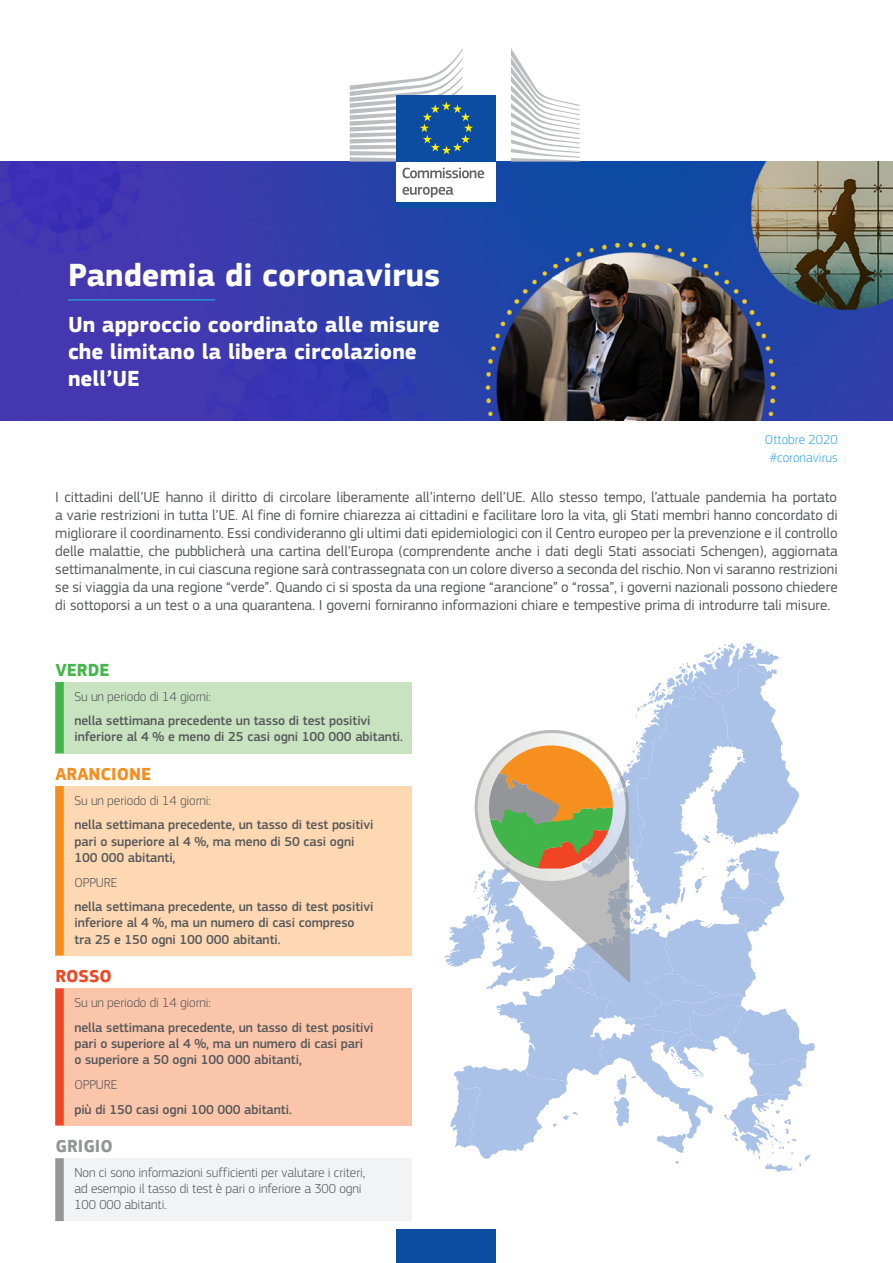
<style>
.page{position:relative;width:893px;height:1263px;background:#fff}
.page>*{position:absolute;margin:0;border:0;box-sizing:border-box;transform-origin:0 0}
.doc_title{font:700 33px "EC Square Sans Pro";color:#fff}
.doc_subtitle{font:700 22.5px/27px "EC Square Sans Pro";color:#fff}
.fig1_2{font:700 18px "EC Square Sans Pro";color:#f68e1e}
.fig1_4{font:700 18px "EC Square Sans Pro";color:#939598}
.fig1_1{font:700 18px "EC Square Sans Pro";color:#42b649}
.fig1_3{font:700 18px "EC Square Sans Pro";color:#ef4724}
.body_break{font:15px/18px "EC Square Sans Pro";letter-spacing:-.005em;color:#57585a;text-align:justify}
.fig3_2{font:500 13.5px/16.2px "EC Square Sans Pro";letter-spacing:-.005em;color:#57585a}
.fig3_3{font:500 13.5px/16.2px "EC Square Sans Pro";letter-spacing:-.005em;color:#57585a}
.fig2_4{font:300 13.5px/16.2px "EC Square Sans Pro";letter-spacing:-.005em;color:#57585a}
.fig3_1{font:500 13.5px/16.2px "EC Square Sans Pro";letter-spacing:-.005em;color:#57585a}
.fig2_2{font:300 13.5px "EC Square Sans Pro";letter-spacing:-.005em;color:#57585a}
.fig2_3{font:300 13.5px "EC Square Sans Pro";letter-spacing:-.005em;color:#57585a}
.doc_date{font:300 13.5px "EC Square Sans Pro";color:#3aa7de}
.fig2_1{font:300 13.5px "EC Square Sans Pro";letter-spacing:-.005em;color:#57585a}
</style>
<div class="page">
<img style="left:0;top:162px;width:893px;height:259px">
<div style="left:397px;top:1230px;width:99px;height:33px;background:#0d4da1"></div>
<hr style="left:68px;top:299px;width:147px;height:2px;background:#2495d2">
<div style="left:397px;top:160px;width:99px;height:44px;background:#fff"></div>
<div style="left:397px;top:202px;width:99px;height:6px;background:#0d4da1"></div>
<svg style="left:511px;top:48px;width:69px;height:114px"></svg>
<div style="left:397px;top:95px;width:99px;height:67px;background:#0d4da1"></div>
<svg style="left:350px;top:48px;width:123px;height:114px"></svg>
<svg style="left:403px;top:168px;width:81px;height:10px"></svg>
<svg style="left:403px;top:187px;width:50px;height:11px"></svg>
<div style="left:55px;top:682px;width:356px;height:71px;background:#c8e3c0"></div>
<div style="left:55px;top:682px;width:9px;height:71px;background:#42b649"></div>
<div style="left:55px;top:786px;width:356px;height:169px;background:#fdd8b2"></div>
<div style="left:55px;top:786px;width:9px;height:169px;background:#f68e1e"></div>
<div style="left:55px;top:988px;width:356px;height:137px;background:#fbc5aa"></div>
<div style="left:55px;top:988px;width:9px;height:137px;background:#ef4724"></div>
<div style="left:55px;top:1158px;width:356px;height:63px;background:#f2f3f4"></div>
<div style="left:55px;top:1158px;width:9px;height:63px;background:#939598"></div>
<svg style="left:682px;top:643px;width:97px;height:22px"></svg>
<svg style="left:444px;top:665px;width:371px;height:507px"></svg>
<p class="doc_title" style="left:68px;top:256px;width:374px">Pandemia di coronavirus</p>
<p class="doc_subtitle" style="left:68px;top:312px;width:373px">Un approccio coordinato alle misure che limitano la libera circolazione nell’UE</p>
<p class="doc_date" style="left:765px;top:432px;width:74px">Ottobre 2020</p>
<p class="doc_date" style="left:770px;top:450px;width:69px">#coronavirus</p>
<p class="body_break" style="left:55px;top:488px;width:784px">I cittadini dell’UE hanno il diritto di circolare liberamente all’interno dell’UE. Allo stesso tempo, l’attuale pandemia ha portato a varie restrizioni in tutta l’UE. Al fine di fornire chiarezza ai cittadini e facilitare loro la vita, gli Stati membri hanno concordato di migliorare il coordinamento. Essi condivideranno gli ultimi dati epidemiologici con il Centro europeo per la prevenzione e il controllo delle malattie, che pubblicherà una cartina dell’Europa (comprendente anche i dati degli Stati associati Schengen), aggiornata settimanalmente, in cui ciascuna regione sarà contrassegnata con un colore diverso a seconda del rischio. Non vi saranno restrizioni se si viaggia da una regione “verde”. Quando ci si sposta da una regione “arancione” o “rossa”, i governi nazionali possono chiedere di sottoporsi a un test o a una quarantena. I governi forniranno informazioni chiare e tempestive prima di introdurre tali misure.</p>
<p class="fig1_1" style="left:55px;top:659px;width:56px">VERDE</p>
<p class="fig2_1" style="left:74px;top:688px;width:138px">Su un periodo di 14 giorni:</p>
<p class="fig3_1" style="left:74px;top:713px;width:330px">nella settimana precedente un tasso di test positivi inferiore al 4 % e meno di 25 casi ogni 100 000 abitanti.</p>
<p class="fig1_2" style="left:55px;top:763px;width:97px">ARANCIONE</p>
<p class="fig2_2" style="left:74px;top:792px;width:138px">Su un periodo di 14 giorni:</p>
<p class="fig3_2" style="left:74px;top:817px;width:300px">nella settimana precedente, un tasso di test positivi pari o superiore al 4 %, ma meno di 50 casi ogni<br>100 000 abitanti,</p>
<p class="fig2_2" style="left:74px;top:874px;width:44px">OPPURE</p>
<p class="fig3_2" style="left:74px;top:899px;width:300px">nella settimana precedente, un tasso di test positivi inferiore al 4 %, ma un numero di casi compreso tra 25 e 150 ogni 100 000 abitanti.</p>
<p class="fig1_3" style="left:55px;top:965px;width:58px">ROSSO</p>
<p class="fig2_3" style="left:74px;top:995px;width:138px">Su un periodo di 14 giorni:</p>
<p class="fig3_3" style="left:74px;top:1019px;width:300px">nella settimana precedente, un tasso di test positivi pari o superiore al 4 %, ma un numero di casi pari o superiore a 50 ogni 100 000 abitanti,</p>
<p class="fig2_3" style="left:74px;top:1076px;width:44px">OPPURE</p>
<p class="fig3_3" style="left:74px;top:1101px;width:219px">più di 150 casi ogni 100 000 abitanti.</p>
<p class="fig1_4" style="left:55px;top:1135px;width:59px">GRIGIO</p>
<p class="fig2_4" style="left:74px;top:1164px;width:292px">Non ci sono informazioni sufficienti per valutare i criteri, ad esempio il tasso di test è pari o inferiore a 300 ogni<br>100 000 abitanti.</p>
</div>
